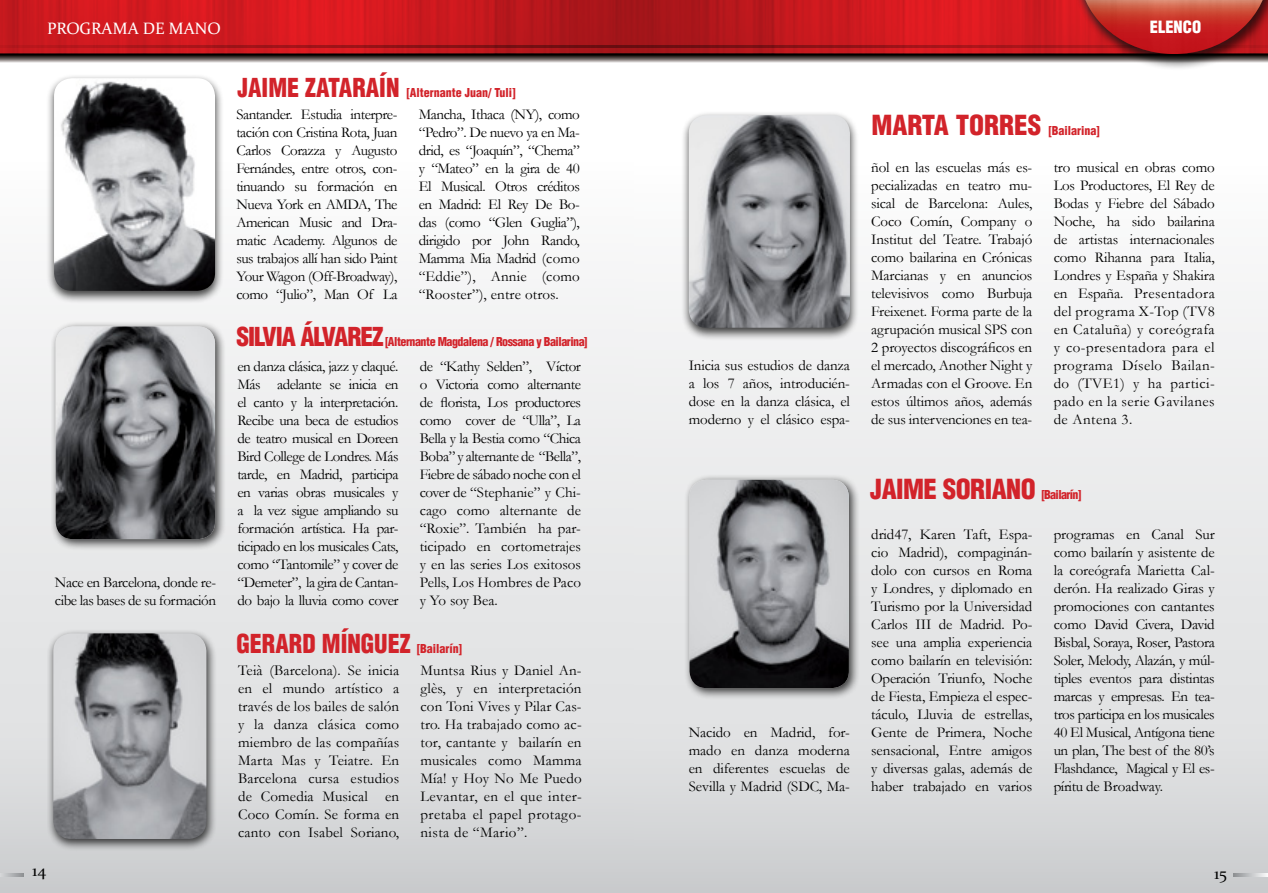
<style>
.page{position:relative;width:1268px;height:893px;background:#fff}
.page>*{position:absolute;margin:0;border:0;box-sizing:border-box;transform-origin:0 0}
.t1{font:900 condensed 27px "Helvetica";letter-spacing:-.02em;color:#d2232a}
.t2{font:900 condensed 27px "Helvetica";color:#d2232a}
.t3{font:900 condensed 25.5px "Helvetica";color:#d2232a;scale:.95 1}
.t4{font:16.5px "Constantia";color:#fff}
.t5{font:900 condensed 16.5px "Helvetica";color:#fff}
.t6{font:16.5px "Constantia";color:#000}
.t7{font:15px/18px "Garamond";letter-spacing:-.005em;color:#000;text-align:justify}
.t8{font:15px/18px "Garamond";letter-spacing:-.03em;color:#000}
.t9{font:900 condensed 12px "Helvetica";letter-spacing:-.04em;color:#d2232a}
.t10{font:900 condensed 12px "Helvetica";color:#d2232a}
.s1{font-size:25.5px}
.s2{font-size:12px}
</style>
<div class="page">
<div style="left:0;top:53px;width:634px;height:840px;background:linear-gradient(to bottom,#fff,#d3d5d6)"></div>
<div style="left:634px;top:58px;width:633px;height:835px;background:linear-gradient(to bottom,#fff,#d4d5d7)"></div>
<svg style="left:0;top:53px;width:1070px;height:9px"></svg>
<svg style="left:1232px;top:873px;width:35px;height:3px"></svg>
<svg style="left:0;top:873px;width:23px;height:3px"></svg>
<svg style="left:0;top:0;width:1070px;height:53px"></svg>
<svg style="left:0;top:45px;width:1070px;height:3px"></svg>
<div style="left:1073px;top:0;width:194px;height:71px;background:#000;opacity:.61"></div>
<div style="left:1070px;top:0;width:197px;height:63px;background:#000;opacity:.75"></div>
<svg style="left:1079px;top:0;width:188px;height:54px"></svg>
<div style="left:47px;top:74px;width:177px;height:230px;background:#000;opacity:.75"></div>
<img style="left:54px;top:78px;width:161px;height:213px">
<div style="left:51px;top:322px;width:175px;height:229px;background:#000;opacity:.75"></div>
<img style="left:56px;top:326px;width:159px;height:213px">
<div style="left:47px;top:629px;width:169px;height:222px;background:#000;opacity:.75"></div>
<img style="left:53px;top:633px;width:153px;height:206px">
<div style="left:681px;top:111px;width:177px;height:230px;background:#000;opacity:.75"></div>
<img style="left:688px;top:115px;width:161px;height:213px">
<div style="left:684px;top:475px;width:176px;height:225px;background:#000;opacity:.75"></div>
<img style="left:689px;top:480px;width:159px;height:208px">
<p class="t4" style="left:47px;top:18px;width:175px">PROGRAMA DE MANO</p>
<p class="t8" style="left:55px;top:573px;width:163px">Nace en Barcelona, donde re&shy;cibe las bases de su formación</p>
<p class="t10" style="left:237px;top:85px;width:280px"><span class="s1">JAIME ZATARAÍN</span> [Alternante Juan/ Tuli]</p>
<p class="t7" style="left:236px;top:105px;width:163px">Santander. Estudia interpre&shy;tación con Cristina Rota, Juan Carlos Corazza y Augusto Fernándes, entre otros, con&shy;tinuando su formación en Nueva York en AMDA, The American Music and Dra&shy;matic Academy. Algunos de sus trabajos allí han sido Paint Your Wagon (Off-Broadway), como “Julio”, Man Of La</p>
<p class="t7" style="left:418px;top:105px;width:163px">Mancha, Ithaca (NY), como “Pedro”. De nuevo ya en Ma&shy;drid, es “Joaquín”, “Chema” y “Mateo” en la gira de 40<br>El Musical. Otros créditos en Madrid: El Rey De Bo&shy;das (como “Glen Guglia”), dirigido por John Rando, Mamma Mia Madrid (como “Eddie”), Annie (como “Rooster”), entre otros.</p>
<p class="t9" style="left:236px;top:334px;width:353px"><span class="s1">SILVIA ÁLVAREZ</span> [Alternante Magdalena / Rossana y Bailarina]</p>
<p class="t7" style="left:237px;top:357px;width:163px">en danza clásica, jazz y claqué.<br>Más adelante se inicia en el canto y la interpretación.<br>Recibe una beca de estudios de teatro musical en Doreen Bird College de Londres. Más tarde, en Madrid, participa en varias obras musicales y a la vez sigue ampliando su formación artística. Ha par&shy;ticipado en los musicales Cats, como “Tantomile” y cover de “Demeter”, la gira de Cantan&shy;do bajo la lluvia como cover</p>
<p class="t7" style="left:420px;top:357px;width:163px">de “Kathy Selden”, Víctor o Victoria como alternante de florista, Los productores como cover de “Ulla”, La Bella y la Bestia como “Chica Boba” y alternante de “Bella”, Fiebre de sábado noche con el cover de “Stephanie” y Chi&shy;cago como alternante de “Roxie”. También ha par&shy;ticipado en cortometrajes y en las series Los exitosos Pells, Los Hombres de Paco y Yo soy Bea.</p>
<h2 class="t3" style="left:236px;top:627px;width:239px">GERARD MÍNGUEZ <span class="s2">[Bailarín]</span></h2>
<p class="t7" style="left:238px;top:661px;width:163px">Teià (Barcelona). Se inicia en el mundo artístico a través de los bailes de salón y la danza clásica como miembro de las compañías Marta Mas y Teiatre. En Barcelona cursa estudios de Comedia Musical en Coco Comín. Se forma en canto con Isabel Soriano,</p>
<p class="t7" style="left:420px;top:661px;width:163px">Muntsa Rius y Daniel An&shy;glès, y en interpretación con Toni Vives y Pilar Cas&shy;tro. Ha trabajado como ac&shy;tor, cantante y bailarín en musicales como Mamma Mía! y Hoy No Me Puedo Levantar, en el que inter&shy;pretaba el papel protago&shy;nista de “Mario”.</p>
<p class="t5" style="left:1149px;top:17px;width:53px">ELENCO</p>
<p class="t7" style="left:688px;top:356px;width:163px">Inicia sus estudios de danza a los 7 años, introducién&shy;dose en la danza clásica, el moderno y el clásico espa-</p>
<p class="t7" style="left:688px;top:723px;width:163px">Nacido en Madrid, for&shy;mado en danza moderna en diferentes escuelas de Sevilla y Madrid (SDC, Ma-</p>
<h1 class="t2" style="left:871px;top:108px;width:171px">MARTA TORRES</h1>
<p class="t10" style="left:1048px;top:123px;width:53px">[Bailarina]</p>
<p class="t7" style="left:871px;top:158px;width:163px">ñol en las escuelas más es&shy;pecializadas en teatro mu&shy;sical de Barcelona: Aules, Coco Comín, Company o Institut del Teatre. Trabajó como bailarina en Crónicas Marcianas y en anuncios televisivos como Burbuja Freixenet. Forma parte de la agrupación musical SPS con 2 proyectos discográficos en el mercado, Another Night y Armadas con el Groove. En estos últimos años, además de sus intervenciones en tea-</p>
<p class="t7" style="left:1053px;top:158px;width:163px">tro musical en obras como Los Productores, El Rey de Bodas y Fiebre del Sábado Noche, ha sido bailarina de artistas internacionales como Rihanna para Italia, Londres y España y Shakira en España. Presentadora del programa X-Top (TV8 en Cataluña) y coreógrafa y co-presentadora para el programa Díselo Bailan&shy;do (TVE1) y ha partici&shy;pado en la serie Gavilanes de Antena 3.</p>
<h1 class="t1" style="left:870px;top:471px;width:167px">JAIME SORIANO</h1>
<p class="t9" style="left:1041px;top:486px;width:41px">[Bailarín]</p>
<p class="t7" style="left:871px;top:525px;width:163px">drid47, Karen Taft, Espa&shy;cio Madrid), compaginán&shy;dolo con cursos en Roma y Londres, y diplomado en Turismo por la Universidad Carlos III de Madrid. Po&shy;see una amplia experiencia como bailarín en televisión:<br>Operación Triunfo, Noche de Fiesta, Empieza el espec&shy;táculo, Lluvia de estrellas, Gente de Primera, Noche sensacional, Entre amigos y diversas galas, además de haber trabajado en varios</p>
<p class="t7" style="left:1053px;top:525px;width:163px">programas en Canal Sur como bailarín y asistente de la coreógrafa Marietta Cal&shy;derón. Ha realizado Giras y promociones con cantantes como David Civera, David Bisbal, Soraya, Roser, Pastora Soler, Melody, Alazán, y múl&shy;tiples eventos para distintas marcas y empresas. En tea&shy;tros participa en los musicales 40 El Musical, Antígona tiene un plan, The best of the 80’s Flashdance, Magical y El es&shy;píritu de Broadway.</p>
<p class="t6" style="left:32px;top:859px;width:15px">14</p>
<p class="t6" style="left:1213px;top:862px;width:14px">15</p>
</div>
